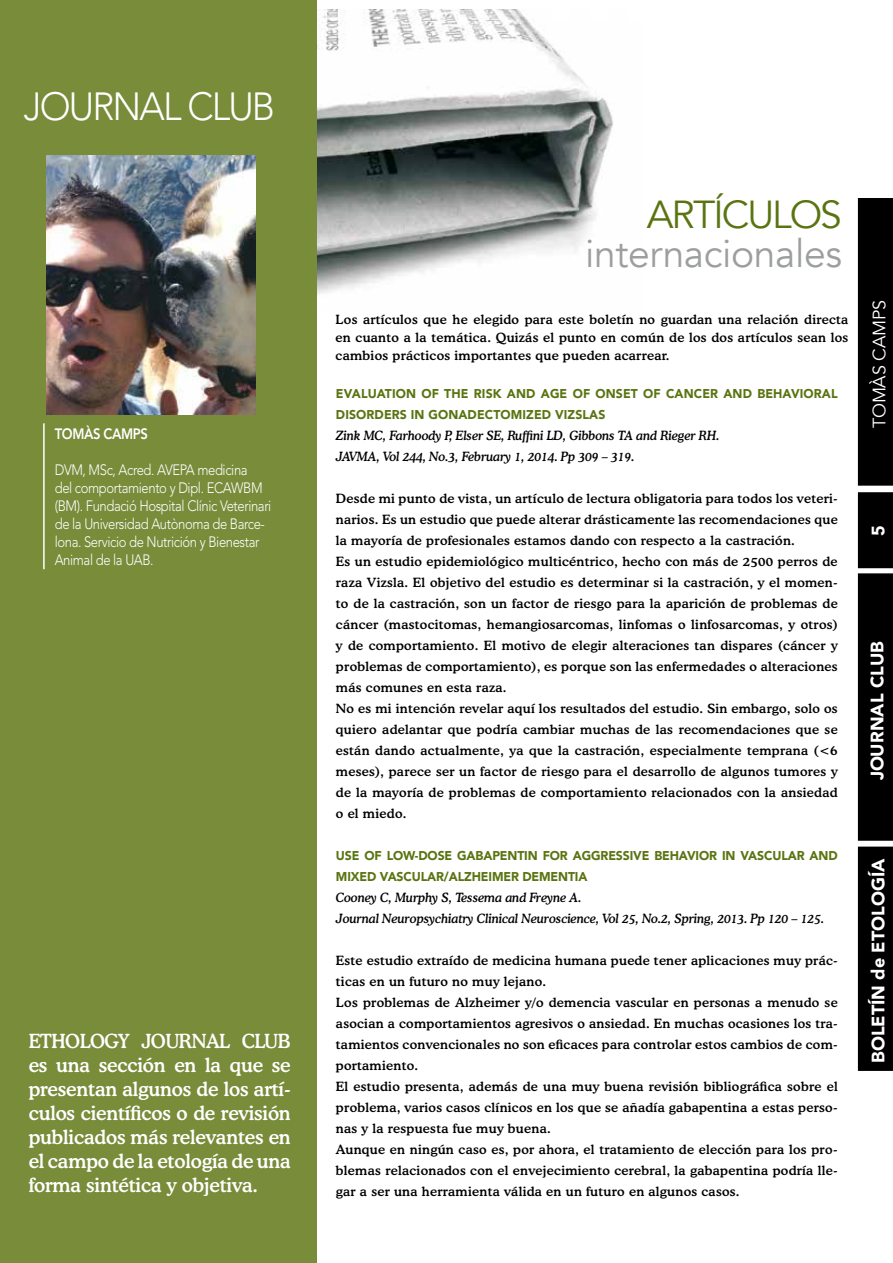
<style>
.page{position:relative;width:893px;height:1263px;background:#fff}
.page>*{position:absolute;margin:0;border:0;box-sizing:border-box;transform-origin:0 0}
.t1{font:39px "Avenir";letter-spacing:-.01em;color:#9c9e9f}
.t2{font:300 39px "Avenir";letter-spacing:-.05em;color:#fff;scale:.95 1}
.t3{font:39px "Avenir";color:#5a7411}
.t4{font:500 19.5px/24px "Cooper BT";letter-spacing:-.01em;color:#fff;text-align:justify;scale:.95 1}
.t5{font:900 18px "Avenir";color:#fff}
.t6{font:18px "Avenir";letter-spacing:-.01em;color:#fff}
.t7{font:300 15px/18px "Avenir";letter-spacing:-.03em;color:#fff;scale:.87 1}
.t8{font:800 15px "Avenir";letter-spacing:-.03em;color:#fff;scale:.87 1}
.t9{font:500 12.75px/21px "Cooper BT";letter-spacing:.02em;color:#000}
.t10{font:italic 500 12.75px/21px "Cooper BT";letter-spacing:-.01em;color:#000;scale:.96 1}
.t11{font:900 12.75px "Avenir";letter-spacing:-.01em;color:#5a7411;scale:.96 1}
</style>
<div class="page">
<img style="left:316px;top:10px;width:297px;height:301px">
<svg style="left:552px;top:10px;width:61px;height:13px"></svg>
<div style="left:858px;top:492px;width:35px;height:579px;background:#000"></div>
<div style="left:858px;top:198px;width:35px;height:288px;background:#000"></div>
<div style="left:0;top:0;width:316px;height:1263px;background:#788c3a"></div>
<hr style="left:43px;top:423px;width:2px;height:146px;background:#fff">
<img style="left:47px;top:155px;width:209px;height:259px">
<h1 class="t2" style="left:24px;top:83px;width:266px">JOU RNAL CLUB</h1>
<p class="t8" style="left:55px;top:425px;width:109px">TOMÀS CAM PS</p>
<p class="t7" style="left:55px;top:461px;width:251px">DVM, MSc, Acred. AVEPA medicina<br>del comportamiento y Dipl. ECAWBM (BM). Fundació Hospital Clínic Veterinari de la U niversidad Autònoma de Barce&shy;lona. Servicio de N utrición y Bienestar Animal de la UAB.</p>
<h2 class="t4" style="left:29px;top:1029px;width:277px">ETHOLOGY JOURNAL CLUB es una sección en la que se presentan algunos de los artí&shy;culos científicos o de revisión publicados más relevantes en el campo de la etología de una forma sintética y objetiva.</h2>
<h1 class="t3" style="left:647px;top:191px;width:47px">Artículos</h1>
<h1 class="t1" style="left:585px;top:230px;width:258px">internacionales</h1>
<p class="t9" style="left:336px;top:310px;width:514px;line-height:18px;text-align:justify">Los artículos que he elegido para este boletín no guardan una relación directa en cuanto a la temática. Quizás el punto en común de los dos artículos sean los cambios prácticos importantes que pueden acarrear.</p>
<p class="t11" style="left:336px;top:383px;width:60px">EVALUATION</p>
<p class="t11" style="left:421px;top:383px;width:63px">OF THE RISK</p>
<p class="t11" style="left:507px;top:383px;width:103px">AND AGE OF ONSET</p>
<p class="t11" style="left:643px;top:383px;width:52px">OF CANCER</p>
<p class="t11" style="left:723px;top:383px;width:80px">AN D BE HAVIOR</p>
<p class="t11" style="left:822px;top:383px;width:14px">AL</p>
<p class="t11" style="left:336px;top:404px;width:19px">DISOR</p>
<p class="t11" style="left:375px;top:404px;width:19px">DERS</p>
<p class="t11" style="left:411px;top:404px;width:79px">IN GONADECTOMI</p>
<p class="t11" style="left:526px;top:404px;width:83px">ZED VIZSLAS</p>
<p class="t10" style="left:336px;top:425px;width:401px">Zink MC, Farhoody P, Elser SE, Ruffini LD, Gibbons TA and Rieger RH.<br>JAVMA, Vol 244, No.3, February 1, 2014. Pp 309 – 319.</p>
<p class="t9" style="left:336px;top:488px;width:503px">Desde mi punto de vista, un artículo de lectura obligatoria para todos los veteri&shy;narios. Es un estudio que puede alterar drásticamente las recomendaciones que la mayoría de profesionales estamos dando con respecto a la castración.<br>Es un estudio epidemiológico multicéntrico, hecho con más de 2500 perros de raza Vizsla. El objetivo del estudio es determinar si la castración, y el momen&shy;to de la castración, son un factor de riesgo para la aparición de problemas de cáncer (mastocitomas, hemangiosarcomas, linfomas o linfosarcomas, y otros) y de comportamiento. El motivo de elegir alteraciones tan dispares (cáncer y problemas de comportamiento), es porque son las enfermedades o alteraciones más comunes en esta raza.<br>No es mi intención revelar aquí los resultados del estudio. Sin embargo, solo os quiero adelantar que podría cambiar muchas de las recomendaciones que se están dando actualmente, ya que la castración, especialmente temprana (&lt;6 meses), parece ser un factor de riesgo para el desarrollo de algunos tumores y de la mayoría de problemas de comportamiento relacionados con la ansiedad o el miedo.</p>
<p class="t11" style="left:336px;top:845px;width:105px">USE OF LOW-DOSE</p>
<p class="t11" style="left:457px;top:845px;width:53px">GABAPENTIN</p>
<p class="t11" style="left:543px;top:845px;width:10px">FOR</p>
<p class="t11" style="left:573px;top:845px;width:37px">AGGRESSIVE</p>
<p class="t11" style="left:654px;top:845px;width:43px">BE HAVIOR</p>
<p class="t11" style="left:722px;top:845px;width:46px">IN VASCUL</p>
<p class="t11" style="left:788px;top:845px;width:53px">AR AN D</p>
<p class="t11" style="left:336px;top:866px;width:73px">MIXED VASCUL</p>
<p class="t11" style="left:427px;top:866px;width:65px">AR/ALZHEIMER</p>
<p class="t11" style="left:522px;top:866px;width:19px">DEMENTI</p>
<p class="t11" style="left:578px;top:866px;width:11px">A</p>
<p class="t10" style="left:336px;top:887px;width:510px">Cooney C, Murphy S, Tessema and Freyne A.<br>Journal Neuropsychiatry Clinical Neuroscience, Vol 25, No.2, Spring, 2013. Pp 120 – 125.</p>
<p class="t9" style="left:336px;top:950px;width:503px">Este estudio extraído de medicina humana puede tener aplicaciones muy prác&shy;ticas en un futuro no muy lejano.<br>Los problemas de Alzheimer y/o demencia vascular en personas a menudo se asocian a comportamientos agresivos o ansiedad. En muchas ocasiones los tra&shy;tamientos convencionales no son eficaces para controlar estos cambios de com&shy;portamiento.<br>El estudio presenta, además de una muy buena revisión bibliográfica sobre el problema, varios casos clínicos en los que se añadía gabapentina a estas perso&shy;nas y la respuesta fue muy buena.<br>Aunque en ningún caso es, por ahora, el tratamiento de elección para los pro&shy;blemas relacionados con el envejecimiento cerebral, la gabapentina podría lle&shy;gar a ser una herramienta válida en un futuro en algunos casos.</p>
<h3 class="t6" style="left:868px;top:428px;width:130px;rotate:-90deg">TOMÀS CAMPS</h3>
<h3 class="t5" style="left:863px;top:536px;width:12px;rotate:-90deg">5</h3>
<h3 class="t5" style="left:862px;top:780px;width:140px;rotate:-90deg">JOURNAL CLUB</h3>
<h3 class="t5" style="left:863px;top:1063px;width:206px;rotate:-90deg">BOLETÍN DE ETOLOGÍA</h3>
</div>
